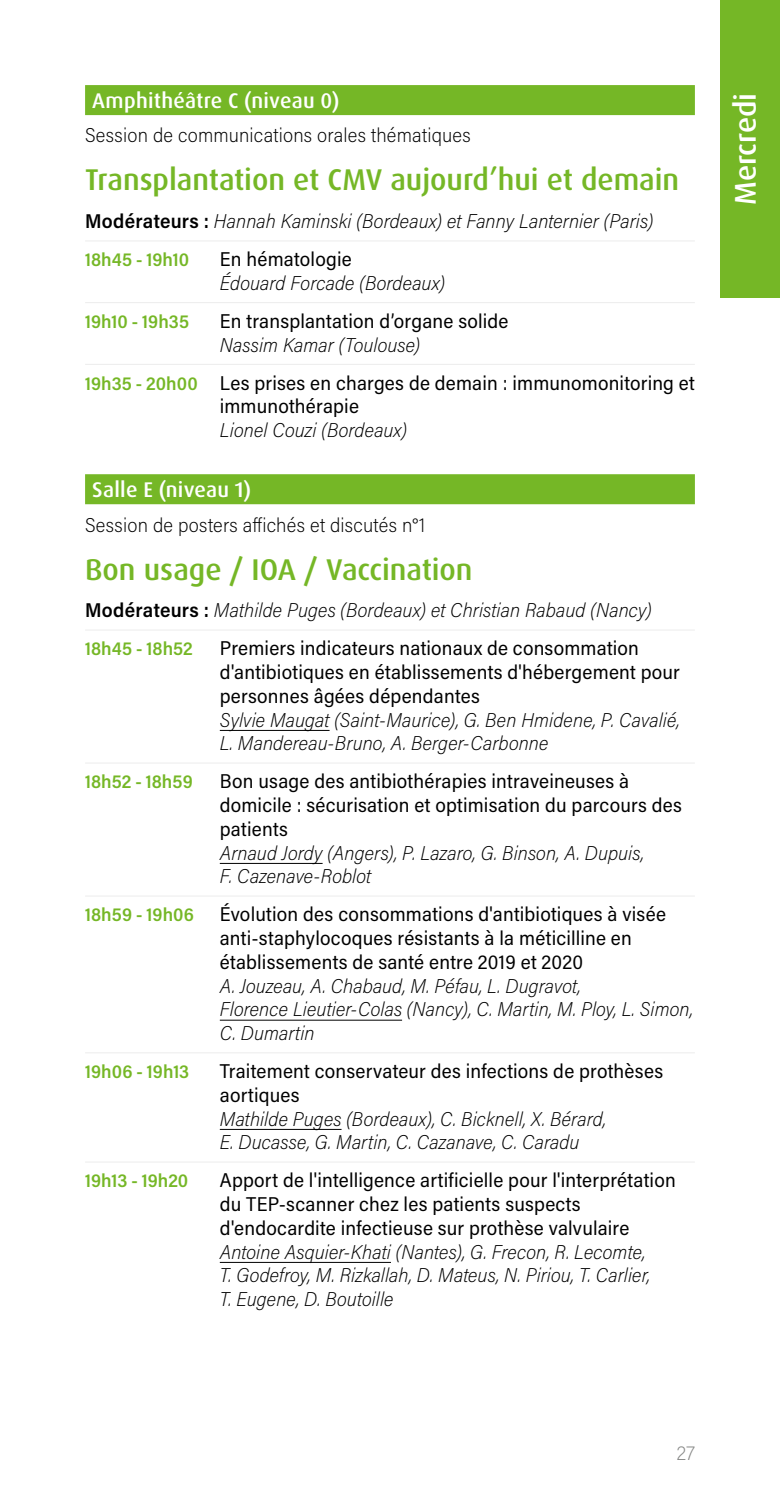
<style>
.page{position:relative;width:780px;height:1489px;background:#fff}
.page>*{position:absolute;margin:0;border:0;box-sizing:border-box;transform-origin:0 0}
.t1{font:500 30px "Dax Pro";color:#75b726}
.t2{font:500 30px "Dax Pro";color:#fff}
.t3{font:500 21.25px "Dax Pro";letter-spacing:.015em;color:#fff}
.t4{font:20px/23.8px "Acumin Pro Semi Cond";letter-spacing:.01em;color:#000}
.t5{font:italic 200 20px/23.8px "Acumin Pro Semi Cond";letter-spacing:.005em;color:#000}
.t6{font:200 20px "Acumin Pro Semi Cond";letter-spacing:.01em;color:#000}
.t7{font:200 20px "Acumin Pro Semi Cond";color:#868786}
.t8{font:600 18.75px "Acumin Pro Semi Cond";letter-spacing:.005em;color:#75b726}
.s1{font-weight:600;font-style:normal}
.s2{font-weight:200;font-style:italic}
.s3{font-weight:600;font-size:18.75px;color:#75b726}
</style>
<div class="page">
<div style="left:719px;top:0;width:61px;height:298px;background:#75b726"></div>
<div style="left:85px;top:85px;width:609px;height:30px;background:#75b726"></div>
<hr style="left:85px;top:240px;width:609px;height:1px;background:#ececec">
<hr style="left:85px;top:302px;width:609px;height:1px;background:#ececec">
<hr style="left:85px;top:364px;width:609px;height:1px;background:#ececec">
<div style="left:85px;top:474px;width:609px;height:30px;background:#75b726"></div>
<hr style="left:85px;top:629px;width:609px;height:1px;background:#ececec">
<hr style="left:220px;top:730px;width:109px;height:1px;background:#000">
<hr style="left:85px;top:762px;width:609px;height:1px;background:#ececec">
<hr style="left:220px;top:862px;width:102px;height:1px;background:#000">
<hr style="left:85px;top:895px;width:609px;height:1px;background:#ececec">
<hr style="left:220px;top:1019px;width:182px;height:1px;background:#000">
<hr style="left:85px;top:1052px;width:609px;height:1px;background:#ececec">
<hr style="left:220px;top:1128px;width:121px;height:1px;background:#000">
<hr style="left:85px;top:1161px;width:609px;height:1px;background:#ececec">
<hr style="left:220px;top:1261px;width:171px;height:1px;background:#000">
<p class="t3" style="left:92px;top:87px;width:249px">Amphithéâtre C (niveau 0)</p>
<p class="t6" style="left:85px;top:122px;width:387px">Session de communications orales thématiques</p>
<h1 class="t1" style="left:85px;top:160px;width:595px">Transplantation et CMV aujourd’hui et demain</h1>
<p class="t5" style="left:85px;top:208px;width:569px"><span class="s1">Modérateurs :</span> Hannah Kaminski (Bordeaux) et Fanny Lanternier (Paris)</p>
<p class="t8" style="left:85px;top:246px;width:106px">18h45 - 19h10</p>
<p class="t4" style="left:220px;top:246px;width:133px">En hématologie</p>
<p class="t5" style="left:220px;top:270px;width:227px">Édouard Forcade (Bordeaux)</p>
<p class="t8" style="left:85px;top:308px;width:105px">19h10 - 19h35</p>
<p class="t4" style="left:220px;top:308px;width:290px">En transplantation d’organe solide</p>
<p class="t4" style="left:85px;top:325px;width:611px;line-height:38px;text-indent:135px"><span class="s2">Nassim Kamar (Toulouse)<br></span><span class="s3">19h35 - 20h00</span> Les prises en charges de demain : immunomonitoring et</p>
<p class="t4" style="left:220px;top:394px;width:141px">immunothérapie</p>
<p class="t5" style="left:220px;top:417px;width:189px">Lionel Couzi (Bordeaux)</p>
<p class="t3" style="left:92px;top:476px;width:160px">Salle E (niveau 1)</p>
<p class="t6" style="left:85px;top:511px;width:342px">Session de posters affichés et discutés n°1</p>
<h1 class="t1" style="left:85px;top:549px;width:389px">Bon usage / IOA / Vaccination</h1>
<p class="t5" style="left:85px;top:597px;width:568px"><span class="s1">Modérateurs :</span> Mathilde Puges (Bordeaux) et Christian Rabaud (Nancy)</p>
<p class="t8" style="left:85px;top:635px;width:109px">18h45 - 18h52</p>
<p class="t4" style="left:220px;top:635px;width:461px">Premiers indicateurs nationaux de consommation d'antibiotiques en établissements d'hébergement pour personnes âgées dépendantes</p>
<p class="t5" style="left:220px;top:707px;width:461px">Sylvie Maugat (Saint-Maurice), G. Ben Hmidene, P. Cavalié,<br>L. Mandereau-Bruno, A. Berger-Carbonne</p>
<p class="t8" style="left:85px;top:768px;width:109px">18h52 - 18h59</p>
<p class="t4" style="left:220px;top:768px;width:463px">Bon usage des antibiothérapies intraveineuses à domicile : sécurisation et optimisation du parcours des patients</p>
<p class="t5" style="left:220px;top:839px;width:426px">Arnaud Jordy (Angers), P. Lazaro, G. Binson, A. Dupuis,<br>F. Cazenave-Roblot</p>
<p class="t8" style="left:85px;top:901px;width:110px">18h59 - 19h06</p>
<p class="t4" style="left:220px;top:901px;width:447px">Évolution des consommations d'antibiotiques à visée anti-staphylocoques résistants à la méticilline en établissements de santé entre 2019 et 2020</p>
<p class="t5" style="left:220px;top:972px;width:475px">A. Jouzeau, A. Chabaud, M. Péfau, L. Dugravot,<br>Florence Lieutier-Colas (Nancy), C. Martin, M. Ploy, L. Simon,<br>C. Dumartin</p>
<p class="t8" style="left:85px;top:1058px;width:106px">19h06 - 19h13</p>
<p class="t4" style="left:220px;top:1058px;width:445px">Traitement conservateur des infections de prothèses aortiques</p>
<p class="t5" style="left:220px;top:1105px;width:388px">Mathilde Puges (Bordeaux), C. Bicknell, X. Bérard,<br>E. Ducasse, G. Martin, C. Cazanave, C. Caradu</p>
<p class="t8" style="left:85px;top:1167px;width:105px">19h13 - 19h20</p>
<p class="t4" style="left:220px;top:1167px;width:457px">Apport de l'intelligence artificielle pour l'interprétation du TEP-scanner chez les patients suspects d'endocardite infectieuse sur prothèse valvulaire</p>
<p class="t5" style="left:220px;top:1238px;width:432px">Antoine Asquier-Khati (Nantes), G. Frecon, R. Lecomte,<br>T. Godefroy, M. Rizkallah, D. Mateus, N. Piriou, T. Carlier,<br>T. Eugene, D. Boutoille</p>
<h1 class="t2" style="left:725px;top:205px;width:114px;rotate:-90deg">Mercredi</h1>
<p class="t7" style="left:676px;top:1438px;width:20px">27</p>
</div>
